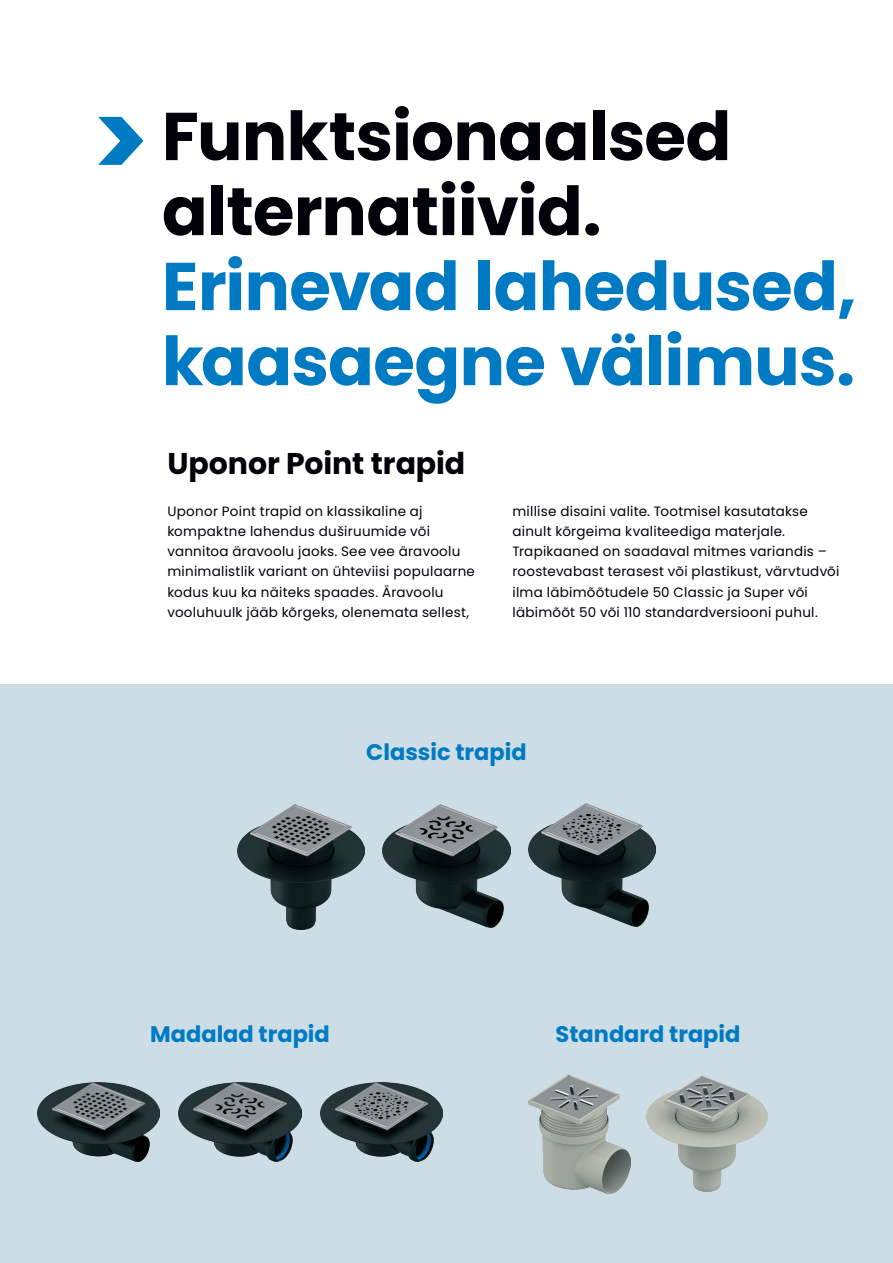
<style>
.page{position:relative;width:893px;height:1263px;background:#fff}
.page>*{position:absolute;margin:0;border:0;box-sizing:border-box;transform-origin:0 0}
.Large_Header_-_45pt{font:700 67.5px/75px "Poppins";letter-spacing:-.01em;color:#007ac2}
.Subhead_-_20pt{font:700 30px "Poppins";letter-spacing:-.005em;color:#000109}
.Subhead_-_15pt{font:700 22.5px "Poppins";color:#007ac2}
.Body_Copy_-_9pt{font:13.5px/20.2px "Poppins";letter-spacing:.02em;color:#000109}
.s1{color:#000109}
</style>
<div class="page">
<div style="left:0;top:684px;width:893px;height:579px;background:#cddde6"></div>
<svg style="left:98px;top:117px;width:45px;height:48px"></svg>
<img style="left:38px;top:1082px;width:122px;height:79px">
<img style="left:179px;top:1082px;width:122px;height:79px">
<img style="left:320px;top:1082px;width:122px;height:79px">
<img style="left:528px;top:1075px;width:102px;height:118px">
<img style="left:646px;top:1075px;width:122px;height:116px">
<img style="left:237px;top:805px;width:128px;height:125px">
<img style="left:383px;top:805px;width:127px;height:123px">
<img style="left:528px;top:804px;width:128px;height:123px">
<p class="Large_Header_-_45pt" style="left:162px;top:99px;width:696px"><span class="s1">Funktsionaalsed alternatiivid.<br></span>Erinevad lahedused, kaasaegne välimus.</p>
<p class="Subhead_-_20pt" style="left:167px;top:446px;width:299px">Uponor Point trapid</p>
<p class="Body_Copy_-_9pt" style="left:167px;top:501px;width:309px">Uponor Point trapid on klassikaline aj kompaktne lahendus duširuumide või vannitoa äravoolu jaoks. See vee äravoolu minimalistlik variant on ühteviisi populaarne kodus kuu ka näiteks spaades. Äravoolu vooluhuulk jääb kõrgeks, olenemata sellest,</p>
<p class="Body_Copy_-_9pt" style="left:512px;top:501px;width:328px">millise disaini valite. Tootmisel kasutatakse ainult kõrgeima kvaliteediga materjale.<br>Trapikaaned on saadaval mitmes variandis – roostevabast terasest või plastikust, värvtudvõi ilma läbimõõtudele 50 Classic ja Super või läbimõõt 50 või 110 standardversiooni puhul.</p>
<p class="Subhead_-_15pt" style="left:366px;top:739px;width:162px">Classic trapid</p>
<p class="Subhead_-_15pt" style="left:150px;top:1021px;width:181px">Madalad trapid</p>
<p class="Subhead_-_15pt" style="left:556px;top:1021px;width:186px">Standard trapid</p>
</div>
